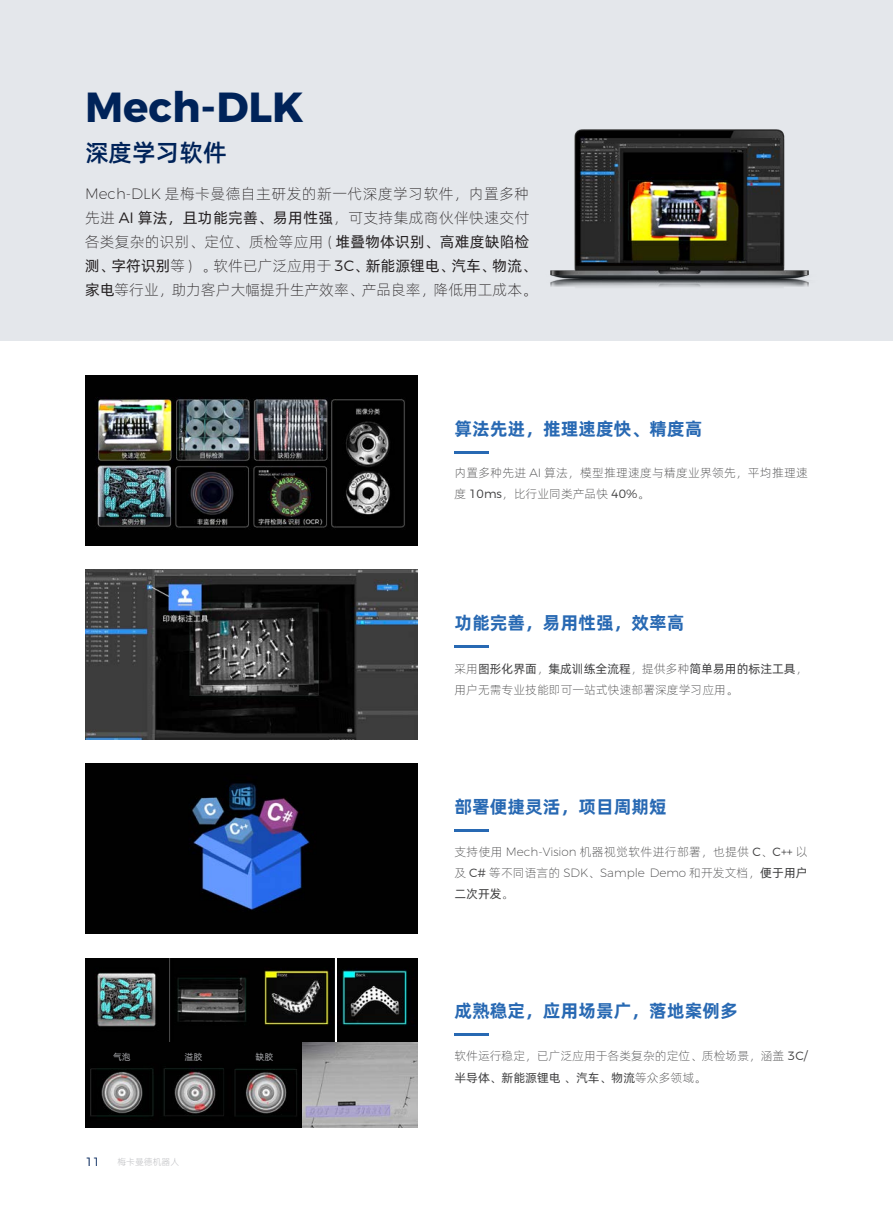
<style>
.page{position:relative;width:893px;height:1212px;background:#fff}
.page>*{position:absolute;margin:0;border:0;box-sizing:border-box;transform-origin:0 0}
.段落样式1{font:700 42px "Montserrat";color:#002359}
.段落样式1-2{font:24px "Alibaba Pu Hui Ti M";color:#002359}
.小标题{font:18px "Alibaba Pu Hui Ti B";color:#2869b3}
.内文{font:15px/24px "Alibaba Pu Hui Ti L";letter-spacing:.025em;color:#231f20}
.内文细体{font:12px/21px "Alibaba Pu Hui Ti L";color:#3e3e3f}
.t1{font:300 12px "Montserrat";color:#002359}
.t2{font:9px "Alibaba Pu Hui Ti L";color:#a8a9ad}
.段落样式1-3{font:9px "Alibaba Pu Hui Ti R";color:#a8a9ad}
.s1{font-family:"Montserrat";font-weight:200}
.s2{font-family:"Montserrat";font-weight:300}
.s3{font-family:"Alibaba Pu Hui Ti R"}
</style>
<div class="page">
<img style="left:85px;top:764px;width:332px;height:170px">
<img style="left:86px;top:570px;width:331px;height:170px">
<div style="left:0;top:0;width:893px;height:340px;background:#e4e7eb"></div>
<img style="left:550px;top:129px;width:259px;height:159px">
<img style="left:85px;top:376px;width:332px;height:170px">
<img style="left:85px;top:958px;width:83px;height:83px">
<img style="left:170px;top:958px;width:247px;height:83px">
<img style="left:85px;top:1042px;width:332px;height:86px">
<hr style="left:335px;top:957px;width:1px;height:85px;background:#fff">
<hr style="left:454px;top:1033px;width:34px;height:2px;background:#2869b3">
<hr style="left:454px;top:829px;width:34px;height:2px;background:#2869b3">
<hr style="left:454px;top:645px;width:34px;height:3px;background:#2869b3">
<hr style="left:455px;top:451px;width:34px;height:3px;background:#2869b3">
<p class="段落样式1" style="left:85px;top:72px;width:220px">Mech-DLK</p>
<p class="段落样式1-2" style="left:85px;top:134px;width:143px">深度学习软件</p>
<p class="内文" style="left:85px;top:181px;width:453px"><span class="s1">Mech-DLK</span> 是梅卡曼德自主研发的新一代深度学习软件，内置多种先进 <span class="s2">AI</span> <span class="s3">算法，且功能完善、易用性强</span>，可支持集成商伙伴快速交付各类复杂的识别、定位、质检等应用 <span class="s1">(</span> <span class="s3">堆叠物体识别、高难度缺陷检测、字符识别</span>等 <span class="s1">)</span> 。软件已广泛应用于 <span class="s2">3C</span><span class="s3">、新能源锂电、汽车、物流、家电</span>等行业，助力客户大幅提升生产效率、产品良率，降低用工成本。</p>
<p class="小标题" style="left:454px;top:414px;width:249px">算法先进，推理速度快、精度高</p>
<p class="内文细体" style="left:454px;top:461px;width:355px">内置多种先进 <span class="s1">AI</span> 算法，模型推理速度与精度业界领先，平均推理速度 <span class="s2">10ms</span>，比行业同类产品快 <span class="s2">40%</span>。</p>
<p class="小标题" style="left:454px;top:608px;width:232px">功能完善，易用性强，效率高</p>
<p class="内文细体" style="left:454px;top:657px;width:355px">采用<span class="s3">图形化界面</span>，<span class="s3">集成训练全流程</span>，提供多种<span class="s3">简单易用的标注工具</span>，用户无需专业技能即可一站式快速部署深度学习应用。</p>
<p class="段落样式1-3" style="left:113px;top:1049px;width:19px">气泡</p>
<p class="段落样式1-3" style="left:184px;top:1049px;width:19px">溢胶</p>
<p class="段落样式1-3" style="left:256px;top:1049px;width:19px">缺胶</p>
<p class="t1" style="left:85px;top:1152px;width:16px">11</p>
<p class="t2" style="left:117px;top:1155px;width:63px">梅卡曼德机器人</p>
<p class="小标题" style="left:454px;top:792px;width:214px">部署便捷灵活，项目周期短</p>
<p class="内文细体" style="left:454px;top:841px;width:355px;text-align:justify">支持使用 <span class="s1">Mech-Vision</span> 机器视觉软件进行部署，也提供 <span class="s2">C</span>、<span class="s2">C++</span> 以及 <span class="s2">C#</span> 等不同语言的 <span class="s1">SDK</span>、<span class="s1">Sample Demo</span> 和开发文档，<span class="s3">便于用户二次开发</span>。</p>
<p class="小标题" style="left:454px;top:996px;width:285px">成熟稳定，应用场景广，落地案例多</p>
<p class="内文细体" style="left:454px;top:1045px;width:355px">软件运行稳定，已广泛应用于各类复杂的定位、质检场景，涵盖 <span class="s2">3C/</span><span class="s3">半导体、新能源锂电、汽车、物流</span>等众多领域。</p>
</div>
